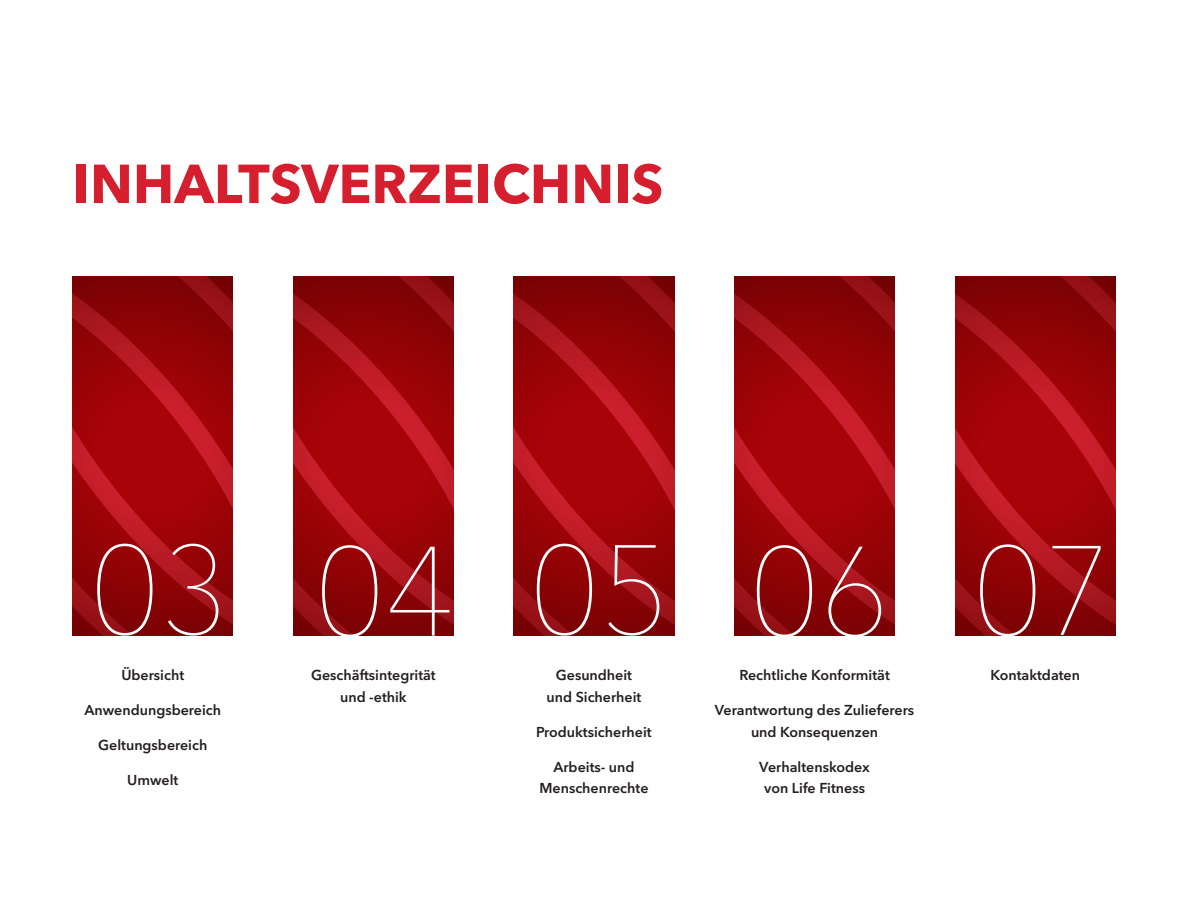
<style>
.page{position:relative;width:1188px;height:918px;background:#fff}
.page>*{position:absolute;margin:0;border:0;box-sizing:border-box;transform-origin:0 0}
.t1{font:200 125.55px "Avenir Next LT Pro";color:#fff}
.t2{font:700 54.3px "Avenir Next LT Pro";color:#d51f2e}
.body{font:600 14.25px/21.5px "Avenir Next LT Pro";color:#231f20;text-align:center}
</style>
<div class="page">
<svg style="left:514px;top:276px;width:160px;height:359px;background:#9b070b"></svg>
<svg style="left:73px;top:276px;width:160px;height:359px;background:#9b070b"></svg>
<svg style="left:293px;top:276px;width:160px;height:359px;background:#9b070b"></svg>
<svg style="left:735px;top:276px;width:160px;height:359px;background:#9b070b"></svg>
<svg style="left:955px;top:276px;width:160px;height:359px;background:#9b070b"></svg>
<p class="t2" style="left:73px;top:151px;width:592px">INHALTSVERZEICHNIS</p>
<p class="t1" style="left:90px;top:515px;width:142px">03</p>
<p class="t1" style="left:315px;top:517px;width:142px">04</p>
<p class="t1" style="left:529px;top:515px;width:142px">05</p>
<p class="t1" style="left:749px;top:517px;width:142px">06</p>
<p class="t1" style="left:973px;top:516px;width:142px">07</p>
<p class="body" style="left:547px;top:665px;width:96px">Gesundheit und Sicherheit</p>
<p class="body" style="left:536px;top:721px;width:117px">Produktsicherheit</p>
<p class="body" style="left:539px;top:756px;width:111px">Arbeits- und<br>Menschenrechte</p>
<p class="body" style="left:121px;top:665px;width:64px">Übersicht</p>
<p class="body" style="left:84px;top:700px;width:138px">Anwendungsbereich</p>
<p class="body" style="left:98px;top:734px;width:111px">Geltungsbereich</p>
<p class="body" style="left:127px;top:769px;width:53px">Umwelt</p>
<p class="body" style="left:311px;top:665px;width:126px">Geschäftsintegrität und -ethik</p>
<p class="body" style="left:739px;top:665px;width:152px">Rechtliche Konformität</p>
<p class="body" style="left:715px;top:700px;width:201px">Verantwortung des Zulieferers und Konsequenzen</p>
<p class="body" style="left:759px;top:756px;width:112px">Verhaltenskodex von Life Fitness</p>
<p class="body" style="left:990px;top:665px;width:91px">Kontaktdaten</p>
</div>
